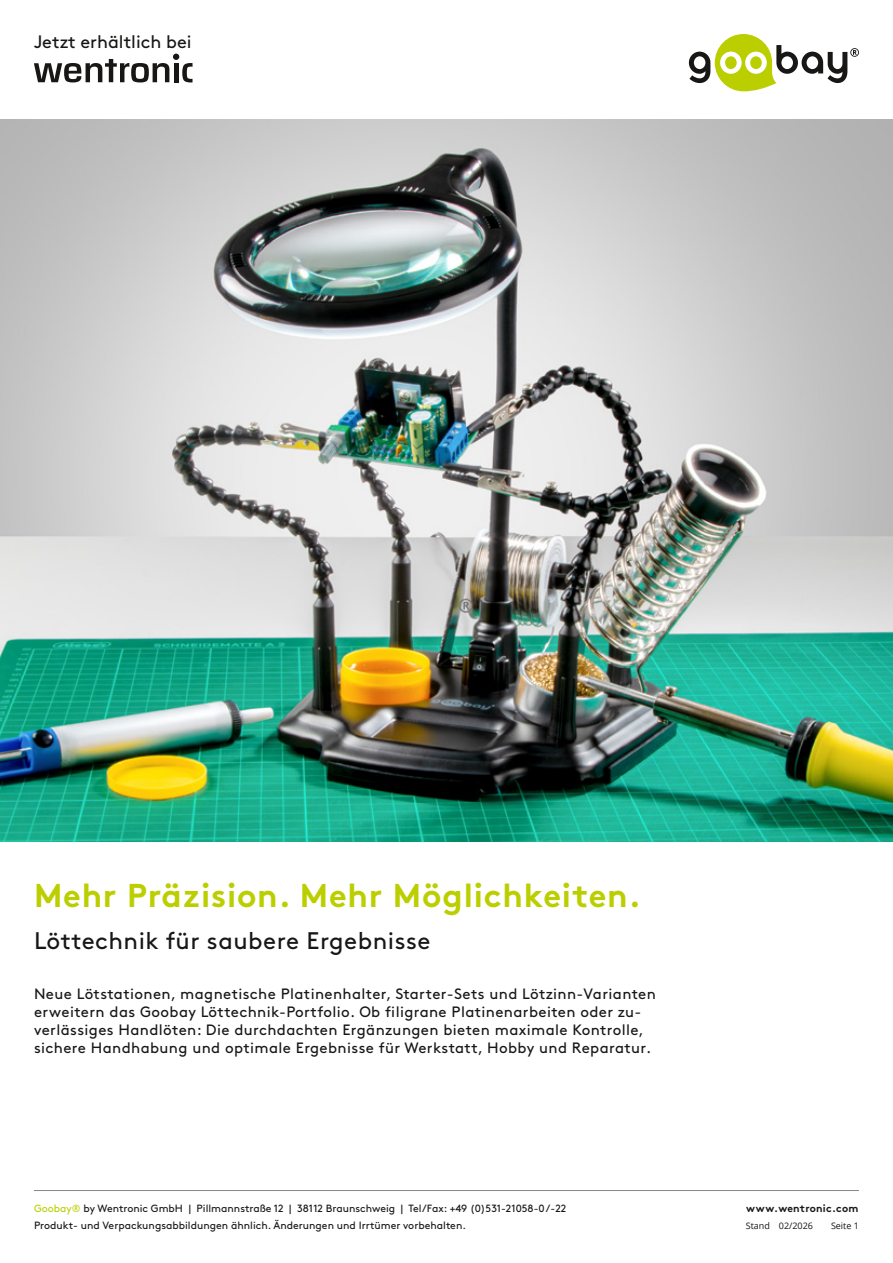
<style>
.page{position:relative;width:893px;height:1263px;background:#fff}
.page>*{position:absolute;margin:0;border:0;box-sizing:border-box;transform-origin:0 0}
.t1{font:700 33px "Brown";letter-spacing:.025em;color:#bbcf00}
.t2{font:24px "Brown";letter-spacing:.02em;color:#181716}
.t3{font:18px "Brown";color:#181716}
.t4{font:15px/18px "Brown";letter-spacing:.025em;color:#181716}
.t5{font:10.5px/16.8px "Brown";color:#181716}
.t6{font:700 10.5px "Brown";letter-spacing:.025em;color:#181716}
.t7{font:9px "Open Sans";color:#181716}
.s1{color:#bbcf00}
</style>
<div class="page">
<svg style="left:34px;top:54px;width:159px;height:28px"></svg>
<hr style="left:34px;top:1190px;width:825px;height:1px;background:#868786">
<svg style="left:689px;top:34px;width:170px;height:57px"></svg>
<img style="left:0;top:119px;width:893px;height:723px">
<p class="t3" style="left:34px;top:28px;width:159px">Jetzt erhältlich bei</p>
<h1 class="t1" style="left:34px;top:869px;width:608px">Mehr Präzision. Mehr Möglichkeiten.</h1>
<h2 class="t2" style="left:34px;top:922px;width:398px">Löttechnik für saubere Ergebnisse</h2>
<p class="t4" style="left:34px;top:984px;width:623px">Neue Lötstationen, magnetische Platinenhalter, Starter-Sets und Lötzinn-Varianten erweitern das Goobay Löttechnik-Portfolio. Ob filigrane Platinenarbeiten oder zu&shy;verlässiges Handlöten: Die durchdachten Ergänzungen bieten maximale Kontrolle, sichere Handhabung und optimale Ergebnisse für Werkstatt, Hobby und Reparatur.</p>
<p class="t5" style="left:34px;top:1199px;width:534px"><span class="s1">Goobay®</span> by Wentronic GmbH | Pillmannstraße 12 | 38112 Braunschweig | Tel/Fax: +49 (0)531-21058-0 /-22<br>Produkt- und Verpackungsabbildungen ähnlich. Änderungen und Irrtümer vorbehalten.</p>
<p class="t6" style="left:746px;top:1199px;width:114px">www.wentronic.com</p>
<p class="t7" style="left:779px;top:1219px;width:36px">02/2026</p>
<p class="t7" style="left:746px;top:1219px;width:26px">Stand</p>
<p class="t7" style="left:831px;top:1219px;width:29px">Seite 1</p>
</div>
